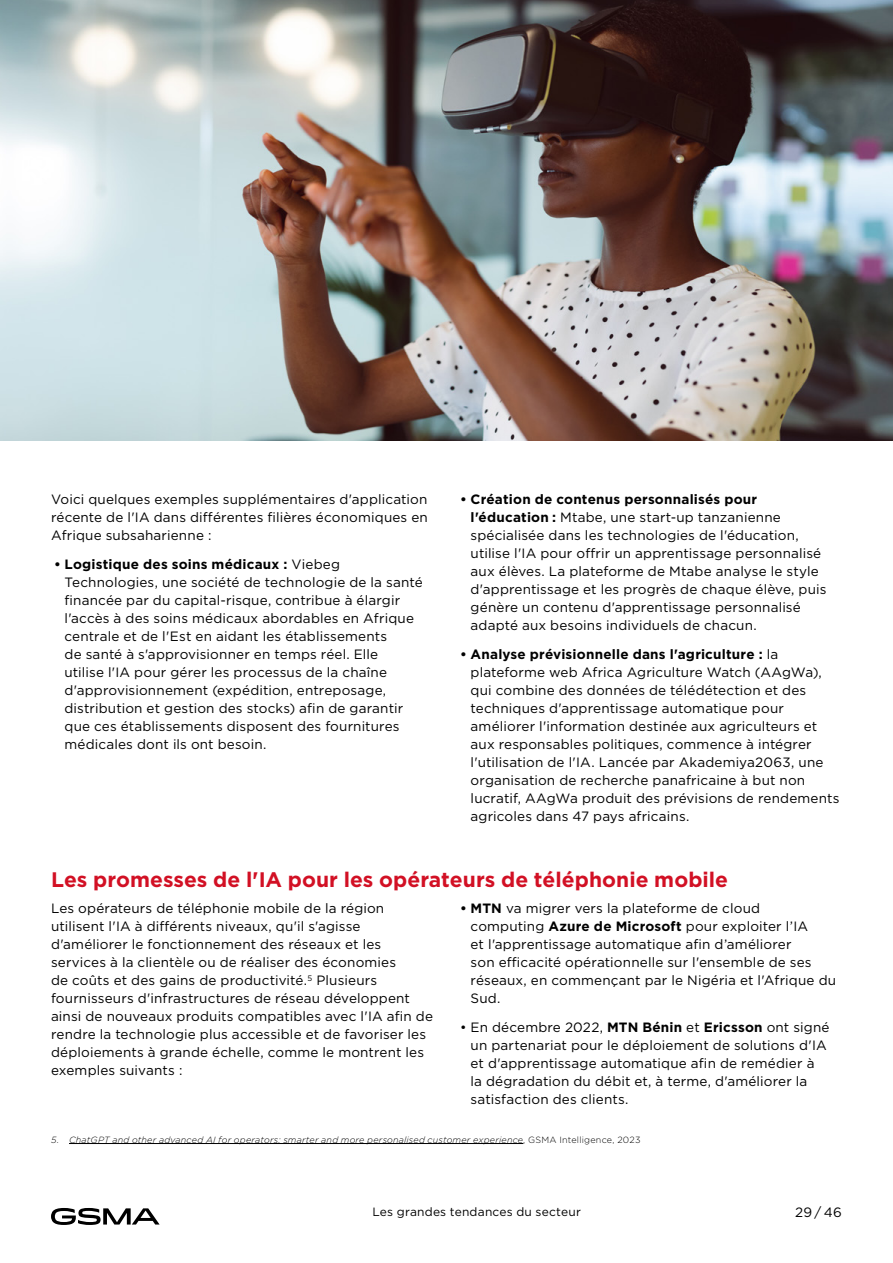
<style>
.page{position:relative;width:893px;height:1263px;background:#fff}
.page>*{position:absolute;margin:0;border:0;box-sizing:border-box;transform-origin:0 0}
.t1{font:700 21px "Gotham";color:#d21024}
.t2{font:13.5px/18px "Gotham";letter-spacing:.01em;color:#000}
.t3{font:12px "Gotham";letter-spacing:.02em;color:#000}
.t4{font:italic 300 9px "Gotham";letter-spacing:.02em;color:#000}
.s1{font-weight:700}
.s2{font-style:normal}
</style>
<div class="page">
<img style="left:0;top:0;width:893px;height:440px">
<hr style="left:69px;top:1143px;width:454px;height:1px;background:#000">
<svg style="left:51px;top:1208px;width:109px;height:17px"></svg>
<p class="t2" style="left:51px;top:490px;width:378px;text-align:justify">Voici quelques exemples supplémentaires d'application récente de l'IA dans différentes filières économiques en Afrique subsaharienne :</p>
<p class="t2" style="left:65px;top:555px;width:360px;text-indent:-11px"><span class="s1">• Logistique des soins médicaux :</span> Viebeg Technologies, une société de technologie de la santé financée par du capital-risque, contribue à élargir l'accès à des soins médicaux abordables en Afrique centrale et de l'Est en aidant les établissements<br>de santé à s'approvisionner en temps réel. Elle<br>utilise l'IA pour gérer les processus de la chaîne d'approvisionnement (expédition, entreposage, distribution et gestion des stocks) afin de garantir que ces établissements disposent des fournitures médicales dont ils ont besoin.</p>
<p class="t2" style="left:471px;top:490px;width:357px;text-indent:-11px"><span class="s1">• Création de contenus personnalisés pour l'éducation :</span> Mtabe, une start-up tanzanienne spécialisée dans les technologies de l'éducation, utilise l'IA pour offrir un apprentissage personnalisé aux élèves. La plateforme de Mtabe analyse le style d'apprentissage et les progrès de chaque élève, puis génère un contenu d'apprentissage personnalisé adapté aux besoins individuels de chacun.</p>
<p class="t2" style="left:471px;top:645px;width:370px;text-indent:-11px"><span class="s1">• Analyse prévisionnelle dans l'agriculture :</span> la plateforme web Africa Agriculture Watch (AAgWa), qui combine des données de télédétection et des techniques d'apprentissage automatique pour améliorer l'information destinée aux agriculteurs et aux responsables politiques, commence à intégrer l'utilisation de l'IA. Lancée par Akademiya2063, une organisation de recherche panafricaine à but non lucratif, AAgWa produit des prévisions de rendements agricoles dans 47 pays africains.</p>
<h1 class="t1" style="left:51px;top:865px;width:679px">Les promesses de l'IA pour les opérateurs de téléphonie mobile</h1>
<p class="t2" style="left:51px;top:899px;width:383px">Les opérateurs de téléphonie mobile de la région utilisent l'IA à différents niveaux, qu'il s'agisse d'améliorer le fonctionnement des réseaux et les services à la clientèle ou de réaliser des économies<br>de coûts et des gains de productivité.<sup>5</sup> Plusieurs fournisseurs d'infrastructures de réseau développent ainsi de nouveaux produits compatibles avec l'IA afin de rendre la technologie plus accessible et de favoriser les déploiements à grande échelle, comme le montrent les exemples suivants :</p>
<p class="t2" style="left:471px;top:899px;width:367px;text-indent:-10px"><span class="s1">• MTN</span> va migrer vers la plateforme de cloud computing <span class="s1">Azure de Microsoft</span> pour exploiter l’IA<br>et l'apprentissage automatique afin d’améliorer<br>son efficacité opérationnelle sur l'ensemble de ses réseaux, en commençant par le Nigéria et l'Afrique du Sud.</p>
<p class="t2" style="left:471px;top:1018px;width:360px;text-indent:-11px">• En décembre 2022, <span class="s1">MTN Bénin</span> et <span class="s1">Ericsson</span> ont signé un partenariat pour le déploiement de solutions d'IA et d'apprentissage automatique afin de remédier à<br>la dégradation du débit et, à terme, d'améliorer la satisfaction des clients.</p>
<p class="t4" style="left:51px;top:1134px;width:591px">5. ChatGPT and other advanced AI for operators: smarter and more personalised customer experience<span class="s2">, GSMA Intelligence, 2023</span></p>
<p class="t3" style="left:372px;top:1204px;width:210px">Les grandes tendances du secteur</p>
<p class="t2" style="left:795px;top:1203px;width:48px">29 / 46</p>
</div>
